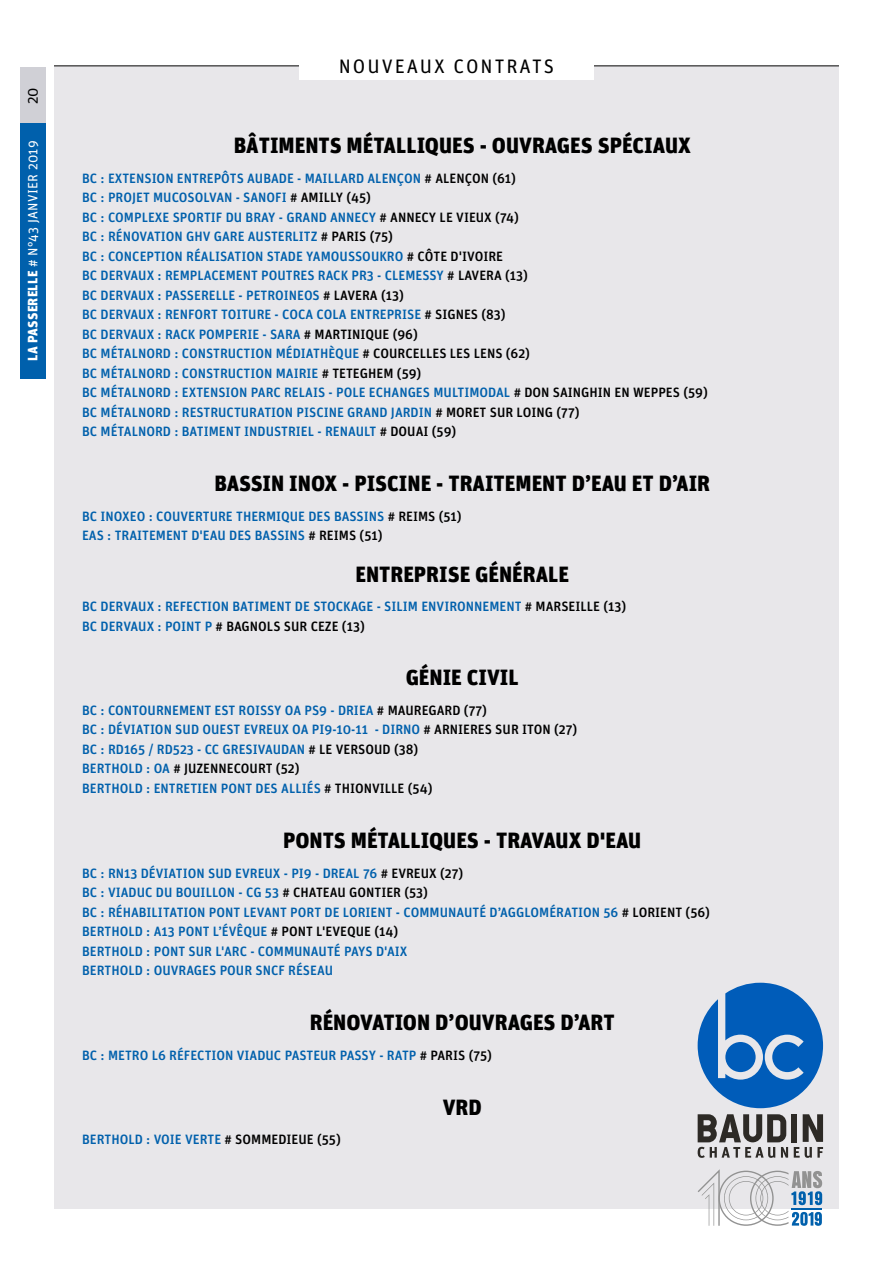
<style>
.page{position:relative;width:893px;height:1263px;background:#fff}
.page>*{position:absolute;margin:0;border:0;box-sizing:border-box;transform-origin:0 0}
.t1{font:21.9px "Unit Black TF";color:#000}
.t2{font:19.5px "Unit";letter-spacing:.1em;color:#000}
.t3{font:15px "Unit";color:#000}
.t4{font:500 13.5px/19.5px "Unit";color:#0060ac}
.t5{font:13.5px "Unit";letter-spacing:.02em;color:#fff}
.s1{font-family:"Unit Black TF"}
.s2{color:#000}
</style>
<div class="page">
<div style="left:54px;top:67px;width:785px;height:1142px;background:#e8e7ea"></div>
<hr style="left:54px;top:66px;width:785px;height:1px;background:#000">
<div style="left:299px;top:54px;width:295px;height:26px;background:#fff"></div>
<div style="left:791px;top:1114px;width:6px;height:28px;background:#2d2a26"></div>
<svg style="left:794px;top:1114px;width:29px;height:44px"></svg>
<svg style="left:698px;top:1114px;width:90px;height:44px"></svg>
<svg style="left:698px;top:983px;width:125px;height:125px"></svg>
<div style="left:725px;top:1042px;width:31px;height:30px;background:#005cb9;border-radius:50%"></div>
<svg style="left:698px;top:1169px;width:124px;height:57px"></svg>
<div style="left:20px;top:67px;width:25px;height:58px;background:#d0d0d6"></div>
<div style="left:20px;top:123px;width:25px;height:255px;background:#0060ac"></div>
<p class="t3" style="left:24px;top:104px;width:18px;rotate:-90deg">20</p>
<p class="t5" style="left:25px;top:361px;width:222px;rotate:-90deg"><span class="s1">LA PASSERELLE</span> # N°43 JANVIER 2019</p>
<h2 class="t2" style="left:339px;top:55px;width:217px">NOUVEAUX CONTRATS</h2>
<h1 class="t1" style="left:234px;top:132px;width:459px">BÂTIMENTS MÉTALLIQUES - OUVRAGES SPÉCIAUX</h1>
<p class="t4" style="left:82px;top:168px;width:627px">BC : EXTENSION ENTREPÔTS AUBADE - MAILLARD ALENÇON <span class="s2"># ALENÇON (61)<br></span>BC : PROJET MUCOSOLVAN - SANOFI <span class="s2"># AMILLY (45)<br></span>BC : COMPLEXE SPORTIF DU BRAY - GRAND ANNECY <span class="s2"># ANNECY LE VIEUX (74)<br></span>BC : RÉNOVATION GHV GARE AUSTERLITZ <span class="s2"># PARIS (75)<br></span>BC : CONCEPTION RÉALISATION STADE YAMOUSSOUKRO <span class="s2"># CÔTE D'IVOIRE<br></span>BC DERVAUX : REMPLACEMENT POUTRES RACK PR3 - CLEMESSY <span class="s2"># LAVERA (13)<br></span>BC DERVAUX : PASSERELLE - PETROINEOS <span class="s2"># LAVERA (13)<br></span>BC DERVAUX : RENFORT TOITURE - COCA COLA ENTREPRISE <span class="s2"># SIGNES (83)<br></span>BC DERVAUX : RACK POMPERIE - SARA <span class="s2"># MARTINIQUE (96)<br></span>BC MÉTALNORD : CONSTRUCTION MÉDIATHÈQUE <span class="s2"># COURCELLES LES LENS (62)<br></span>BC MÉTALNORD : CONSTRUCTION MAIRIE <span class="s2"># TETEGHEM (59)<br></span>BC MÉTALNORD : EXTENSION PARC RELAIS - POLE ECHANGES MULTIMODAL <span class="s2"># DON SAINGHIN EN WEPPES (59)<br></span>BC MÉTALNORD : RESTRUCTURATION PISCINE GRAND JARDIN <span class="s2"># MORET SUR LOING (77)<br></span>BC MÉTALNORD : BATIMENT INDUSTRIEL - RENAULT <span class="s2"># DOUAI (59)</span></p>
<h1 class="t1" style="left:214px;top:470px;width:497px">BASSIN INOX - PISCINE - TRAITEMENT D’EAU ET D’AIR</h1>
<p class="t4" style="left:82px;top:506px;width:381px">BC INOXEO : COUVERTURE THERMIQUE DES BASSINS <span class="s2"># REIMS (51)<br></span>EAS : TRAITEMENT D'EAU DES BASSINS <span class="s2"># REIMS (51)</span></p>
<h1 class="t1" style="left:355px;top:560px;width:215px">ENTREPRISE GÉNÉRALE</h1>
<p class="t4" style="left:82px;top:596px;width:546px">BC DERVAUX : REFECTION BATIMENT DE STOCKAGE - SILIM ENVIRONNEMENT <span class="s2"># MARSEILLE (13)<br></span>BC DERVAUX : POINT P <span class="s2"># BAGNOLS SUR CEZE (13)</span></p>
<h1 class="t1" style="left:406px;top:664px;width:115px">GÉNIE CIVIL</h1>
<p class="t4" style="left:82px;top:700px;width:497px">BC : CONTOURNEMENT EST ROISSY OA PS9 - DRIEA <span class="s2"># MAUREGARD (77)<br></span>BC : DÉVIATION SUD OUEST EVREUX OA PI9-10-11 - DIRNO <span class="s2"># ARNIERES SUR ITON (27)<br></span>BC : RD165 / RD523 - CC GRESIVAUDAN <span class="s2"># LE VERSOUD (38)<br></span>BERTHOLD : OA <span class="s2"># JUZENNECOURT (52)<br></span>BERTHOLD : ENTRETIEN PONT DES ALLIÉS <span class="s2"># THIONVILLE (54)</span></p>
<h1 class="t1" style="left:283px;top:827px;width:360px">PONTS MÉTALLIQUES - TRAVAUX D'EAU</h1>
<p class="t4" style="left:82px;top:863px;width:629px">BC : RN13 DÉVIATION SUD EVREUX - PI9 - DREAL 76 <span class="s2"># EVREUX (27)<br></span>BC : VIADUC DU BOUILLON - CG 53 <span class="s2"># CHATEAU GONTIER (53)<br></span>BC : RÉHABILITATION PONT LEVANT PORT DE LORIENT - COMMUNAUTÉ D’AGGLOMÉRATION 56 <span class="s2"># LORIENT (56)<br></span>BERTHOLD : A13 PONT L’ÉVÊQUE <span class="s2"># PONT L'EVEQUE (14)<br></span>BERTHOLD : PONT SUR L'ARC - COMMUNAUTÉ PAYS D'AIX<br>BERTHOLD : OUVRAGES POUR SNCF RÉSEAU</p>
<h1 class="t1" style="left:310px;top:1009px;width:306px">RÉNOVATION D’OUVRAGES D’ART</h1>
<p class="t4" style="left:82px;top:1045px;width:411px">BC : METRO L6 RÉFECTION VIADUC PASTEUR PASSY - RATP <span class="s2"># PARIS (75)</span></p>
<h1 class="t1" style="left:443px;top:1093px;width:41px">VRD</h1>
<p class="t4" style="left:82px;top:1129px;width:260px">BERTHOLD : VOIE VERTE <span class="s2"># SOMMEDIEUE (55)</span></p>
</div>
